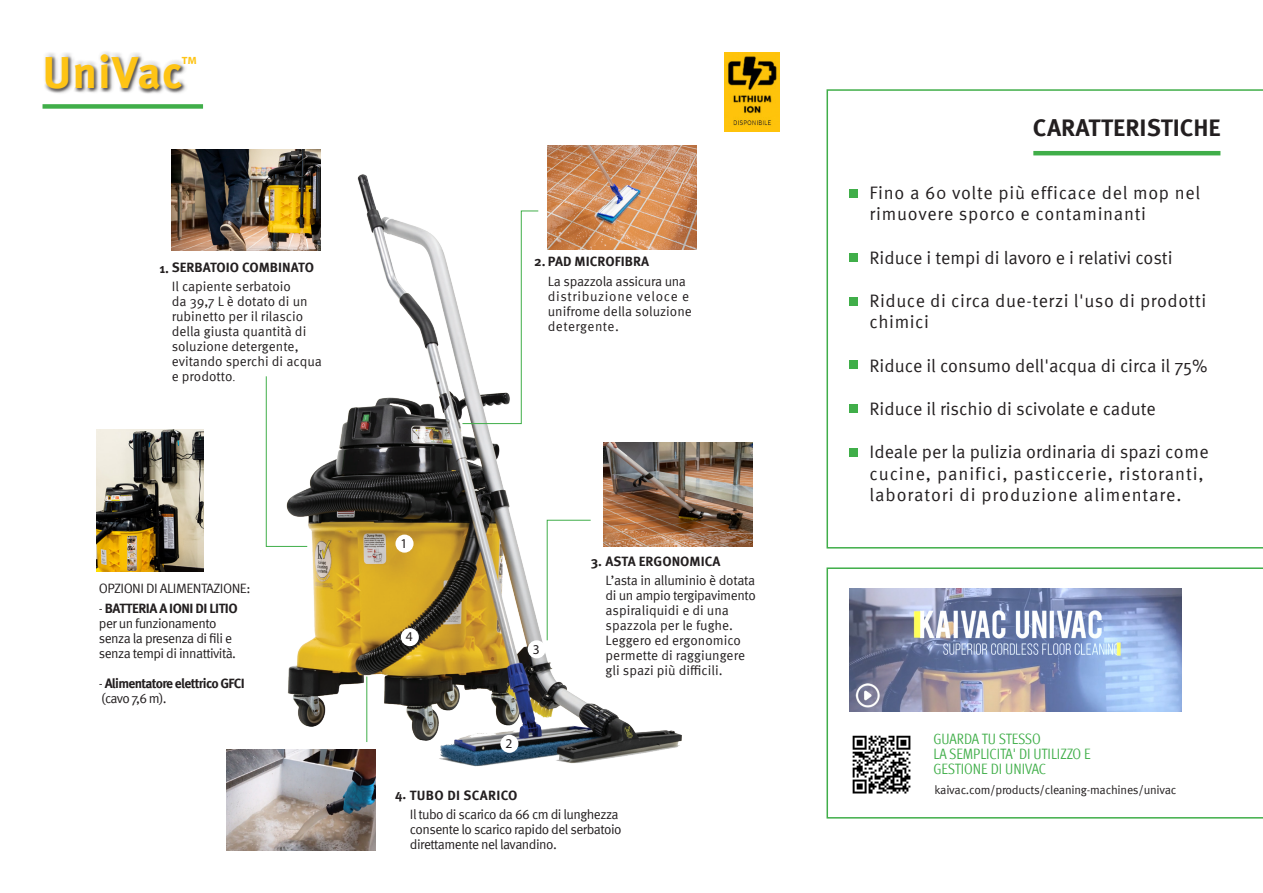
<style>
.page{position:relative;width:1263px;height:893px;background:#fff}
.page>*{position:absolute;margin:0;border:0;box-sizing:border-box;transform-origin:0 0}
.t1{font:700 45px "Meta Pro";letter-spacing:.02em;color:#fec415}
.t2{font:700 24px "Meta Pro";color:#231f20}
.t3{font:18px/21.6px "Meta Pro";letter-spacing:.03em;color:#231f20}
.t4{font:18px "Meta Pro";color:#231f20}
.t5{font:18px "Meta Pro";letter-spacing:-.005em;color:#231f20}
.t6{font:18px "Meta Pro";letter-spacing:.05em;color:#231f20}
.t7{font:condensed 15px "Meta Pro";letter-spacing:-.005em;color:#40ae49}
.t8{font:13.5px/15px "Meta Pro";letter-spacing:-.01em;color:#231f20}
.t9{font:13.5px/15px "Meta Pro";letter-spacing:-.04em;color:#231f20}
.t10{font:700 13.5px "Meta Pro";color:#231f20}
.t11{font:700 13.5px "Meta Pro";letter-spacing:-.05em;color:#231f20}
.t12{font:700 13.5px "Meta Pro";letter-spacing:-.04em;color:#231f20}
.t13{font:700 13.5px "Meta Pro";letter-spacing:.02em;color:#231f20}
.t14{font:13.5px "Myriad Pro";color:#231f20}
.t15{font:12px "Meta Pro";letter-spacing:-.02em;color:#231f20}
.t16{font:700 10.5px "Myriad Pro";color:#fec415}
.s1{font-weight:300}
.s2{font-weight:400}
</style>
<div class="page">
<img style="left:232px;top:147px;width:472px;height:658px">
<img style="left:97px;top:429px;width:106px;height:143px">
<div style="left:528px;top:640px;width:18px;height:18px;background:#fff;border-radius:50%"></div>
<img style="left:172px;top:149px;width:149px;height:101px">
<img style="left:548px;top:145px;width:149px;height:104px">
<img style="left:603px;top:442px;width:149px;height:104px">
<img style="left:226px;top:750px;width:149px;height:101px">
<svg style="left:462px;top:210px;width:77px;height:214px"></svg>
<svg style="left:546px;top:519px;width:45px;height:122px"></svg>
<hr style="left:366px;top:676px;width:1px;height:66px;background:#40ae49">
<svg style="left:265px;top:376px;width:43px;height:171px"></svg>
<svg style="left:826px;top:567px;width:437px;height:252px"></svg>
<img style="left:849px;top:732px;width:64px;height:64px">
<svg style="left:826px;top:89px;width:437px;height:460px"></svg>
<div style="left:849px;top:189px;width:9px;height:9px;background:#40ae49"></div>
<div style="left:849px;top:253px;width:9px;height:8px;background:#40ae49"></div>
<div style="left:849px;top:297px;width:9px;height:8px;background:#40ae49"></div>
<div style="left:849px;top:360px;width:9px;height:9px;background:#40ae49"></div>
<div style="left:849px;top:404px;width:9px;height:9px;background:#40ae49"></div>
<div style="left:849px;top:449px;width:9px;height:8px;background:#40ae49"></div>
<div style="left:43px;top:104px;width:160px;height:5px;background:#40ae49"></div>
<div style="left:43px;top:54px;width:143px;height:39px;background:#231f20;opacity:.5"></div>
<div style="left:500px;top:735px;width:18px;height:18px;background:#fff;border-radius:50%"></div>
<div style="left:395px;top:535px;width:19px;height:18px;background:#fff;border-radius:50%"></div>
<div style="left:401px;top:628px;width:18px;height:18px;background:#fff;border-radius:50%"></div>
<img style="left:725px;top:52px;width:54px;height:79px">
<h1 class="t1" style="left:43px;top:37px;width:142px">UniVac</h1>
<p class="t16" style="left:182px;top:54px;width:16px">TM</p>
<p class="t10" style="left:159px;top:257px;width:156px">1. SERBATOIO COMBINATO</p>
<p class="t8" style="left:172px;top:278px;width:152px">Il capiente serbatoio<br>da 39,7 L è dotato di un rubinetto per il rilascio della giusta quantità di soluzione detergente, evitando sperchi di acqua e prodotto<span class="s1">.</span></p>
<p class="t9" style="left:99px;top:580px;width:153px">OPZIONI DI ALIMENTAZIONE:</p>
<p class="t12" style="left:99px;top:597px;width:140px"><span class="s2">-</span> BATTERIA A IONI DI LITIO</p>
<p class="t9" style="left:99px;top:614px;width:119px">per un funzionamento</p>
<p class="t9" style="left:99px;top:629px;width:135px">senza la presenza di fili e</p>
<p class="t9" style="left:99px;top:644px;width:139px">senza tempi di innattività.</p>
<p class="t11" style="left:99px;top:672px;width:147px"><span class="s2">-</span> Alimentatore elettrico GFCI</p>
<p class="t8" style="left:101px;top:689px;width:67px">(cavo 7,6 m).</p>
<p class="t14" style="left:401px;top:535px;width:8px">1</p>
<p class="t14" style="left:406px;top:629px;width:8px">4</p>
<p class="t10" style="left:534px;top:251px;width:116px">2. PAD MICROFIBRA</p>
<p class="t8" style="left:548px;top:273px;width:146px">La spazzola assicura una distribuzione veloce e unifrome della soluzione detergente.</p>
<p class="t14" style="left:533px;top:641px;width:8px">3</p>
<p class="t14" style="left:505px;top:735px;width:8px">2</p>
<p class="t10" style="left:591px;top:550px;width:131px">3. ASTA ERGONOMICA</p>
<p class="t8" style="left:606px;top:572px;width:152px">L’asta in alluminio è dotata di un ampio tergipavimento aspiraliquidi e di una spazzola per le fughe.</p>
<p class="t8" style="left:606px;top:632px;width:141px">Leggero ed ergonomico permette di raggiungere gli spazi più difficili.</p>
<p class="t13" style="left:395px;top:785px;width:124px">4. TUBO DI SCARICO</p>
<p class="t9" style="left:410px;top:806px;width:213px">Il tubo di scarico da 66 cm di lunghezza consente lo scarico rapido del serbatoio direttamente nel lavandino.</p>
<p class="t2" style="left:1033px;top:109px;width:189px">CARATTERISTICHE</p>
<p class="t3" style="left:870px;top:181px;width:332px">Fino a 60 volte più efficace del mop nel</p>
<p class="t3" style="left:870px;top:202px;width:278px">rimuovere sporco e contaminanti</p>
<p class="t5" style="left:870px;top:244px;width:304px">Riduce i tempi di lavoro e i relativi costi</p>
<p class="t3" style="left:870px;top:289px;width:338px">Riduce di circa due-terzi l'uso di prodotti chimici</p>
<p class="t4" style="left:870px;top:352px;width:340px">Riduce il consumo dell'acqua di circa il 75%</p>
<p class="t4" style="left:870px;top:395px;width:288px">Riduce il rischio di scivolate e cadute</p>
<p class="t3" style="left:870px;top:440px;width:341px">Ideale per la pulizia ordinaria di spazi come cucine, panifici, pasticcerie, ristoranti,</p>
<p class="t6" style="left:870px;top:481px;width:313px">laboratori di produzione alimentare.</p>
<p class="t7" style="left:933px;top:728px;width:109px">GUARDA TU STESSO</p>
<p class="t7" style="left:933px;top:743px;width:159px">LA SEMPLICITA' DI UTILIZZO E</p>
<p class="t7" style="left:933px;top:758px;width:114px">GESTIONE DI UNIVAC</p>
<p class="t15" style="left:934px;top:780px;width:243px">kaivac.com/products/cleaning-machines/univac</p>
</div>
